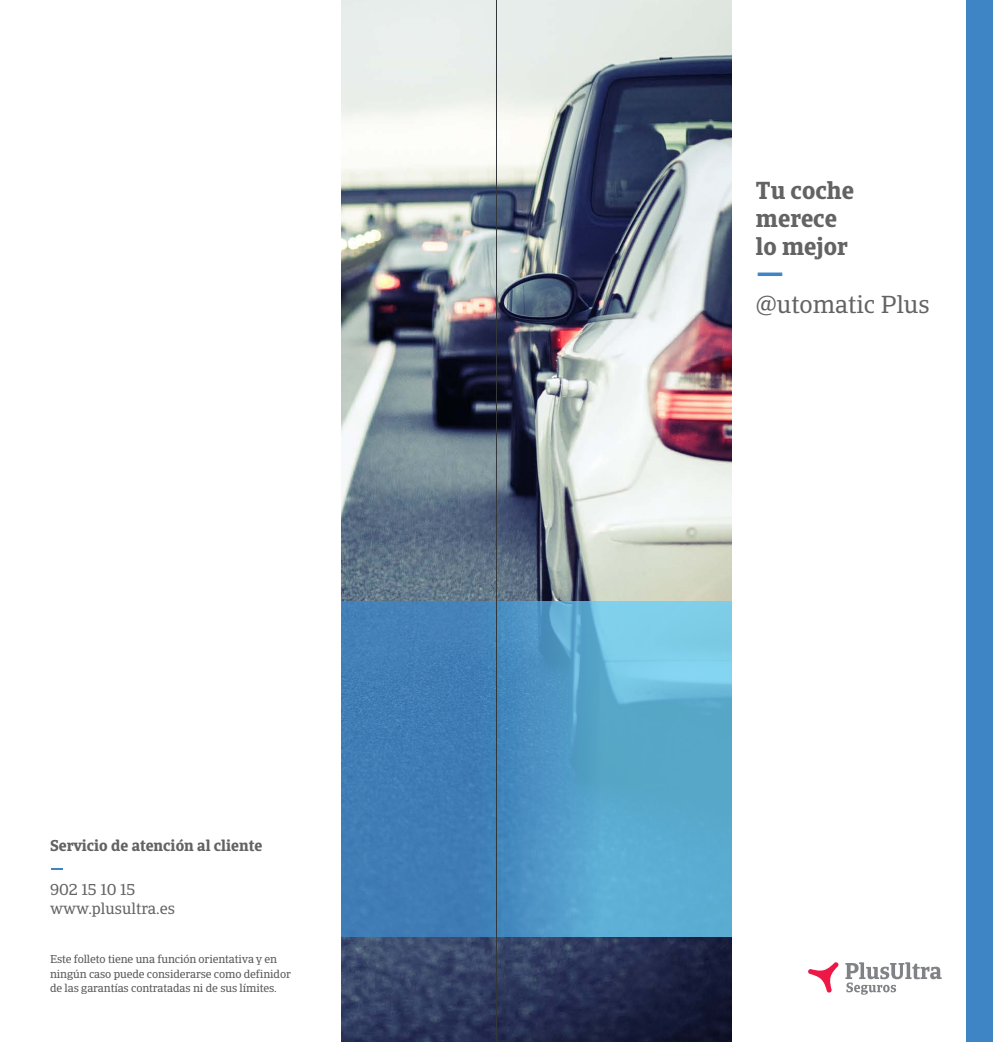
<style>
.page{position:relative;width:993px;height:1042px;background:#fff}
.page>*{position:absolute;margin:0;border:0;box-sizing:border-box;transform-origin:0 0}
.t1{font:700 33.25px "Catalana";color:#3e85c5}
.t2{font:700 24.5px/28px "Catalana";color:#646363}
.t3{font:24.5px "Catalana";color:#646363}
.t4{font:700 15.75px "Catalana";color:#646363}
.t5{font:15.75px/19.2px "Catalana";color:#646363}
.t6{font:11.38px/14.7px "Catalana";letter-spacing:-.01em;color:#575756}
</style>
<div class="page">
<img style="left:341px;top:0;width:390px;height:1042px">
<svg style="left:51px;top:868px;width:12px;height:1px"></svg>
<div style="left:966px;top:0;width:26px;height:1042px;background:#3e85c5"></div>
<svg style="left:341px;top:602px;width:390px;height:334px;background:#5096c4"></svg>
<svg style="left:845px;top:962px;width:96px;height:32px"></svg>
<svg style="left:808px;top:962px;width:30px;height:31px"></svg>
<hr style="left:496px;top:0;width:1px;height:1042px;background:#333739">
<h3 class="t4" style="left:50px;top:835px;width:214px">Servicio de atención al cliente</h3>
<h3 class="t5" style="left:50px;top:880px;width:126px">902 15 10 15 www.plusultra.es</h3>
<p class="t6" style="left:50px;top:952px;width:242px">Este folleto tiene una función orientativa y en ningún caso puede considerarse como definidor de las garantías contratadas ni de sus límites.</p>
<h2 class="t2" style="left:755px;top:177px;width:99px">Tu coche merece lo mejor</h2>
<h1 class="t1" style="left:755px;top:253px;width:30px">—</h1>
<h2 class="t3" style="left:755px;top:290px;width:175px">@utomatic Plus</h2>
</div>
